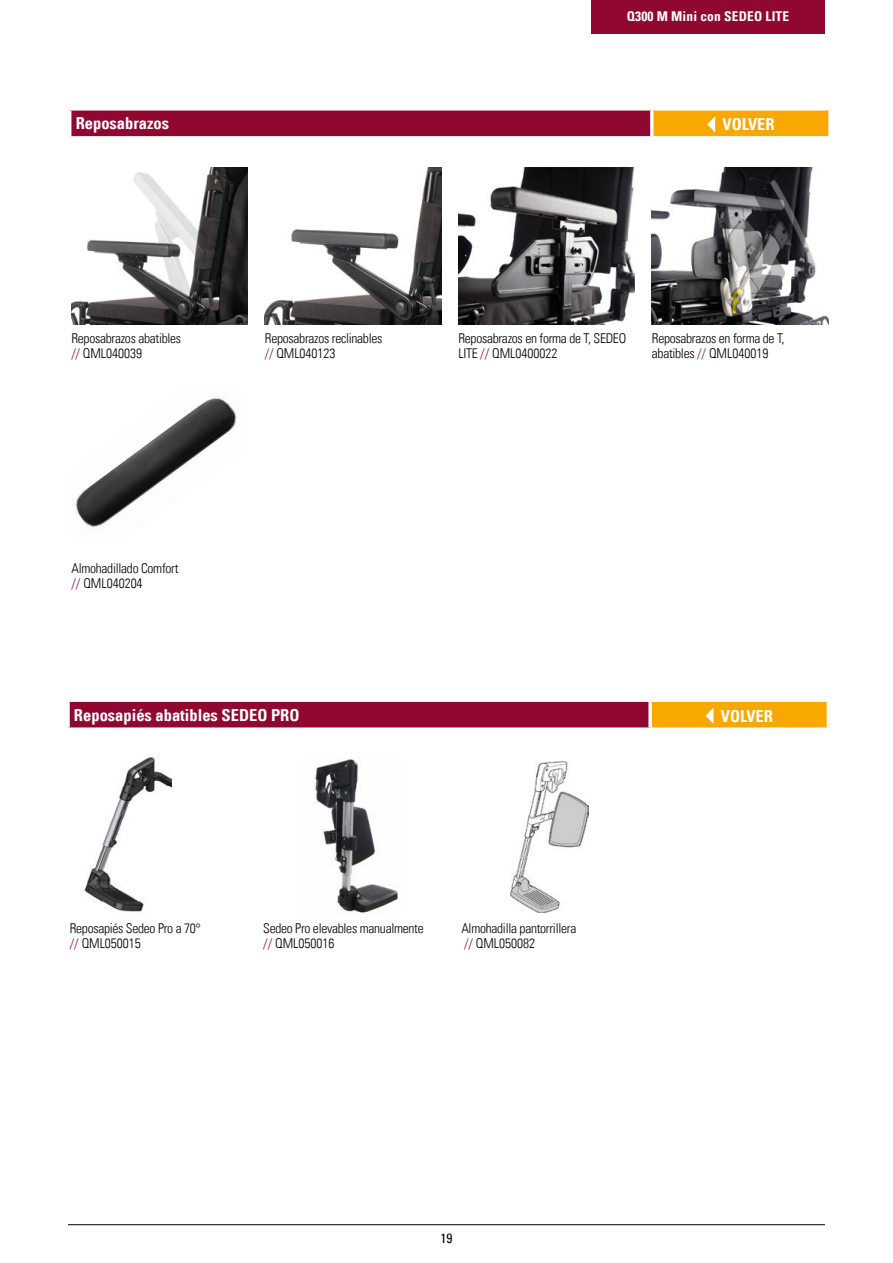
<style>
.page{position:relative;width:893px;height:1263px;background:#fff}
.page>*{position:absolute;margin:0;border:0;box-sizing:border-box;transform-origin:0 0}
.t1{font:16.5px "Univers Com 67 Bold Cond";color:#fff}
.t2{font:13.5px/15px "Univers Com 47 Light Cond";letter-spacing:-.02em;color:#000}
.t3{font:13.5px "Univers Com 67 Bold Cond";letter-spacing:.01em;color:#fff}
.t4{font:condensed 13.5px "Univers Com 57";color:#000}
.s1{color:#900730}
</style>
<div class="page">
<img style="left:652px;top:168px;width:176px;height:157px">
<div style="left:70px;top:109px;width:582px;height:29px;background:#900730"></div>
<div style="left:652px;top:109px;width:178px;height:29px;background:#f8a800"></div>
<svg style="left:652px;top:109px;width:178px;height:2px"></svg>
<svg style="left:828px;top:111px;width:2px;height:25px"></svg>
<svg style="left:652px;top:136px;width:178px;height:2px"></svg>
<svg style="left:69px;top:109px;width:583px;height:2px"></svg>
<hr style="left:68px;top:111px;width:3px;height:25px;background:#fff">
<svg style="left:650px;top:111px;width:4px;height:25px"></svg>
<svg style="left:69px;top:136px;width:583px;height:2px"></svg>
<svg style="left:707px;top:116px;width:8px;height:17px"></svg>
<img style="left:71px;top:168px;width:177px;height:157px">
<img style="left:458px;top:168px;width:177px;height:157px">
<img style="left:75px;top:396px;width:162px;height:131px">
<img style="left:265px;top:168px;width:176px;height:157px">
<div style="left:68px;top:700px;width:582px;height:29px;background:#900730"></div>
<div style="left:650px;top:700px;width:178px;height:29px;background:#f8a800"></div>
<svg style="left:650px;top:700px;width:179px;height:2px"></svg>
<hr style="left:827px;top:702px;width:3px;height:25px;background:#fff">
<svg style="left:650px;top:727px;width:179px;height:2px"></svg>
<svg style="left:68px;top:700px;width:582px;height:2px"></svg>
<svg style="left:68px;top:702px;width:2px;height:25px"></svg>
<svg style="left:648px;top:702px;width:4px;height:25px"></svg>
<svg style="left:68px;top:727px;width:582px;height:2px"></svg>
<svg style="left:705px;top:708px;width:8px;height:16px"></svg>
<img style="left:510px;top:761px;width:78px;height:151px">
<img style="left:315px;top:759px;width:83px;height:154px">
<img style="left:84px;top:757px;width:87px;height:155px">
<div style="left:591px;top:0;width:234px;height:34px;background:#900730"></div>
<hr style="left:68px;top:1224px;width:757px;height:1px;background:#000">
<p class="t3" style="left:627px;top:8px;width:164px">Q300 M Mini con SEDEO LITE</p>
<p class="t1" style="left:76px;top:113px;width:95px">Reposabrazos</p>
<p class="t1" style="left:722px;top:114px;width:54px">VOLVER</p>
<p class="t2" style="left:458px;top:331px;width:169px">Reposabrazos en forma de T, SEDEO<br>LITE <span class="s1">//</span> QML0400022</p>
<p class="t2" style="left:71px;top:331px;width:111px">Reposabrazos abatibles <span class="s1">//</span> QML040039</p>
<p class="t2" style="left:652px;top:331px;width:134px">Reposabrazos en forma de T, abatibles <span class="s1">//</span> QML040019</p>
<p class="t2" style="left:265px;top:331px;width:119px">Reposabrazos reclinables <span class="s1">//</span> QML040123</p>
<p class="t2" style="left:71px;top:561px;width:109px">Almohadillado Comfort <span class="s1">//</span> QML040204</p>
<p class="t1" style="left:74px;top:705px;width:227px">Reposapiés abatibles SEDEO PRO</p>
<p class="t1" style="left:721px;top:706px;width:54px">VOLVER</p>
<p class="t2" style="left:70px;top:921px;width:133px">Reposapiés Sedeo Pro a 70° <span class="s1">//</span> QML050015</p>
<p class="t2" style="left:461px;top:921px;width:116px">Almohadilla pantorrillera <span class="s1">//</span> QML050082</p>
<p class="t2" style="left:263px;top:921px;width:162px">Sedeo Pro elevables manualmente <span class="s1">//</span> QML050016</p>
<p class="t4" style="left:440px;top:1229px;width:13px">19</p>
</div>
